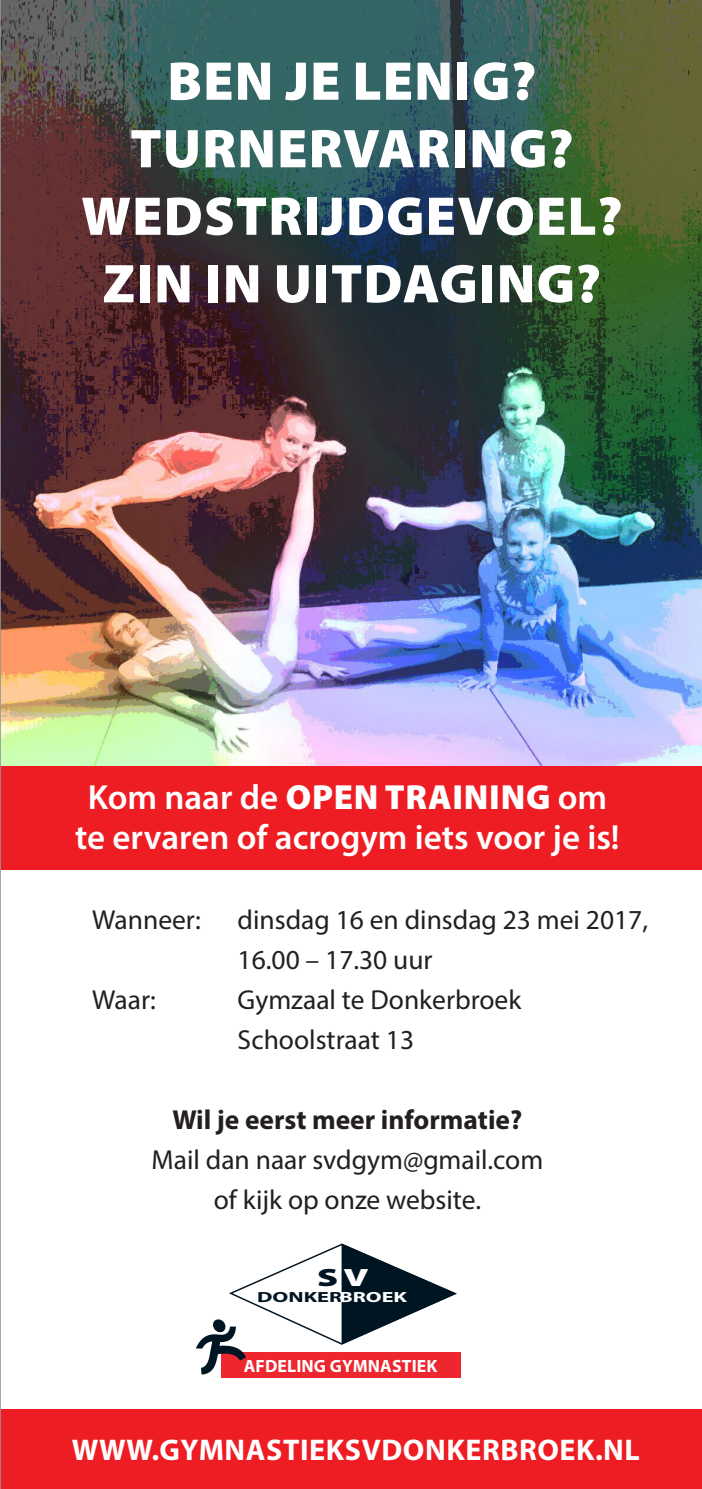
<style>
.page{position:relative;width:702px;height:1489px;background:#fff}
.page>*{position:absolute;margin:0;border:0;box-sizing:border-box;transform-origin:0 0}
.t1{font:900 55px/67.5px "Myriad Pro";letter-spacing:.02em;color:#fff;text-align:center}
.t2{font:600 35px/40px "Myriad Pro";color:#fff;text-align:center}
.t3{font:700 30px "Myriad Pro";letter-spacing:.02em;color:#fff}
.t4{font:27.5px/40px "Myriad Pro";color:#231f20}
.t5{font:700 27.5px "Myriad Pro";color:#231f20}
.t6{font:900 25px "Myriad Pro";color:#001522;scale:1.5 1}
.t7{font:700 17.75px "Myriad Pro";letter-spacing:.01em;color:#fff}
.t8{font:700 14.75px "Myriad Pro";color:#001522;scale:1.5 1}
.s1{font-weight:900}
.s2{color:#fff}
</style>
<div class="page">
<img style="left:1px;top:0;width:701px;height:765px">
<div style="left:0;top:1408px;width:702px;height:80px;background:#ee1d23"></div>
<div style="left:220px;top:1352px;width:240px;height:25px;background:#ee262e"></div>
<svg style="left:196px;top:1243px;width:260px;height:131px"></svg>
<div style="left:0;top:765px;width:702px;height:104px;background:#ee1d23"></div>
<hr style="left:0;top:0;width:1px;height:1488px;background:#939598">
<h1 class="t1" style="left:81px;top:45px;width:543px">BEN JE LENIG?<br>TURNERVARING?<br>WEDSTRIJDGEVOEL?<br>ZIN IN UITDAGING?</h1>
<p class="t2" style="left:75px;top:776px;width:546px">Kom naar de <span class="s1">OPEN TRAINING</span> om te ervaren of acrogym iets voor je is!</p>
<p class="t4" style="left:92px;top:899px;width:110px">Wanneer:</p>
<p class="t4" style="left:237px;top:899px;width:412px">dinsdag 16 en dinsdag 23 mei 2017,<br>16.00 – 17.30 uur</p>
<p class="t4" style="left:92px;top:979px;width:65px">Waar:</p>
<p class="t4" style="left:237px;top:979px;width:285px">Gymzaal te Donkerbroek<br>Schoolstraat 13</p>
<p class="t5" style="left:172px;top:1101px;width:351px">Wil je eerst meer informatie?</p>
<p class="t4" style="left:151px;top:1139px;width:393px;text-align:center">Mail dan naar svdgym@gmail.com of kijk op onze website.</p>
<p class="t6" style="left:317px;top:1260px;width:36px">S <span class="s2">V</span></p>
<p class="t8" style="left:257px;top:1287px;width:101px">DONKER<span class="s2">BROEK</span></p>
<p class="t7" style="left:244px;top:1354px;width:195px">AFDELING GYMNASTIEK</p>
<p class="t3" style="left:72px;top:1430px;width:569px">WWW.GYMNASTIEKSVDONKERBROEK.NL</p>
</div>
